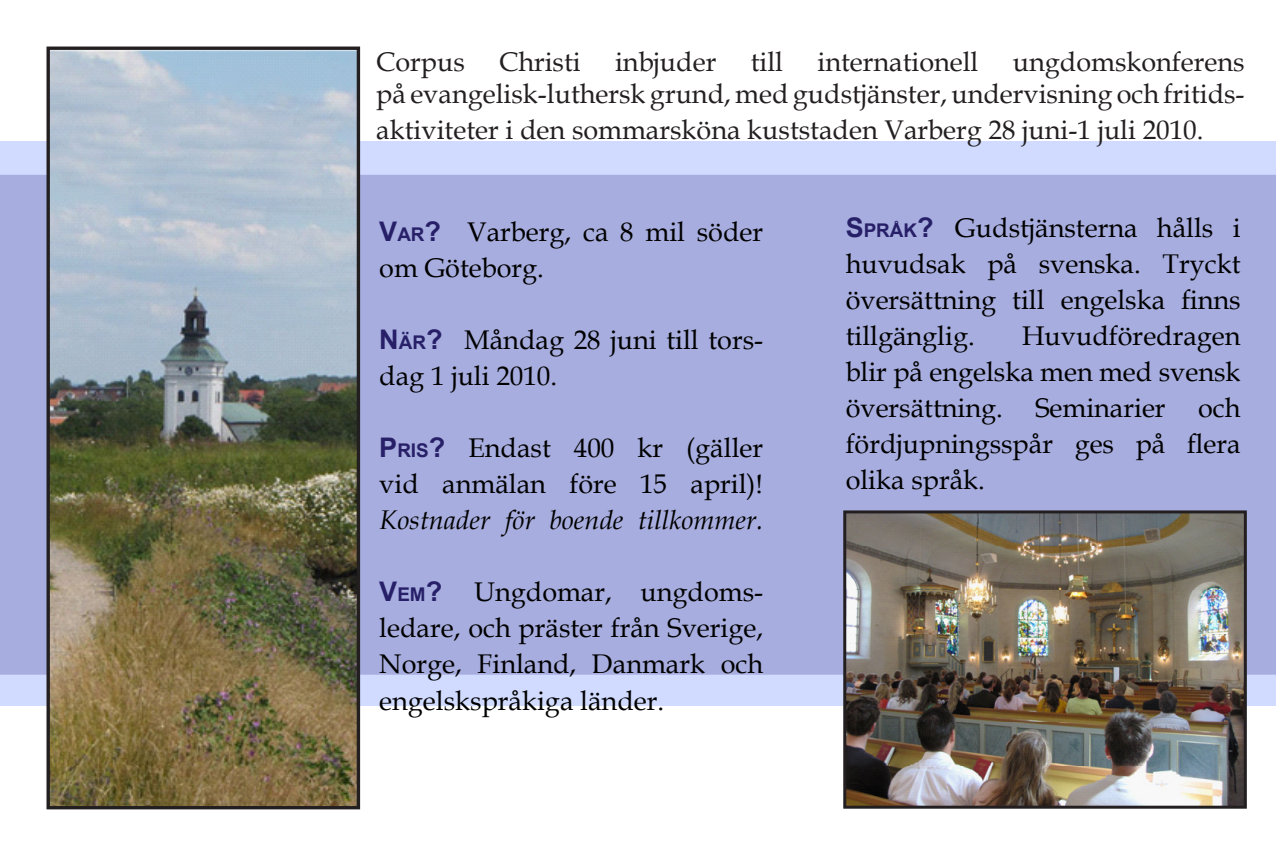
<style>
.page{position:relative;width:1276px;height:851px;background:#fff}
.page>*{position:absolute;margin:0;border:0;box-sizing:border-box;transform-origin:0 0}
.t1{font:27px/36px "Book Antiqua";color:#000}
.t2{font:27px/36px "Book Antiqua";color:#231f20}
.t3{font:italic 27px "Book Antiqua";color:#000}
.s1{font-family:"Arial";font-weight:700;color:#272069}
.s2{font-family:"Arial";font-weight:700;font-size:18.9px;color:#272069}
</style>
<div class="page">
<div style="left:0;top:142px;width:1276px;height:564px;background:#d0dbff"></div>
<div style="left:2px;top:176px;width:1272px;height:497px;background:#a7adde"></div>
<svg style="left:1275px;top:175px;width:1px;height:499px"></svg>
<img style="left:50px;top:51px;width:306px;height:754px">
<div style="left:46px;top:47px;width:314px;height:762px;border:3px solid #231f20"></div>
<img style="left:847px;top:514px;width:395px;height:290px">
<div style="left:843px;top:510px;width:403px;height:298px;border:3px solid #231f20"></div>
<p class="t2" style="left:376px;top:43px;width:90px">Corpus</p>
<p class="t2" style="left:499px;top:43px;width:83px">Christi</p>
<p class="t2" style="left:615px;top:43px;width:103px">inbjuder</p>
<p class="t2" style="left:751px;top:43px;width:34px">till</p>
<p class="t2" style="left:817px;top:43px;width:162px">internationell</p>
<p class="t2" style="left:1013px;top:43px;width:233px">ungdomskonferens</p>
<p class="t2" style="left:376px;top:75px;width:870px">på evangelisk-luthersk grund, med gudstjänster, undervisning och fritids&shy;aktiviteter i den sommarsköna kuststaden Varberg 28 juni-1 juli 2010.</p>
<p class="t1" style="left:379px;top:213px;width:385px"><span class="s1">V</span><span class="s2">AR</span><span class="s1">?</span> Varberg, ca 8 mil söder om Göteborg.</p>
<p class="t1" style="left:379px;top:321px;width:385px"><span class="s1">N</span><span class="s2">ÄR</span><span class="s1">?</span> Måndag 28 juni till tors&shy;dag 1 juli 2010.</p>
<p class="t1" style="left:379px;top:429px;width:385px"><span class="s1">P</span><span class="s2">RIS</span><span class="s1">?</span> Endast 400 kr (gäller vid anmälan före 15 april)!</p>
<p class="t3" style="left:379px;top:501px;width:385px">Kostnader för boende tillkommer.</p>
<p class="t1" style="left:379px;top:573px;width:385px;text-align:justify"><span class="s1">V</span><span class="s2">EM</span><span class="s1">?</span> Ungdomar, ungdoms&shy;ledare, och präster från Sverige, Norge, Finland, Danmark och engelskspråkiga länder.</p>
<p class="t1" style="left:845px;top:209px;width:396px;text-align:justify"><span class="s1">S</span><span class="s2">PRÅK</span><span class="s1">?</span> Gudstjänsterna hålls i huvudsak på svenska. Tryckt översättning till engelska finns tillgänglig.</p>
<p class="t1" style="left:845px;top:317px;width:396px;text-align:justify;text-indent:176px">Huvudföredragen blir på engelska men med svensk översättning. Seminarier och fördjupningsspår ges på flera olika språk.</p>
</div>
